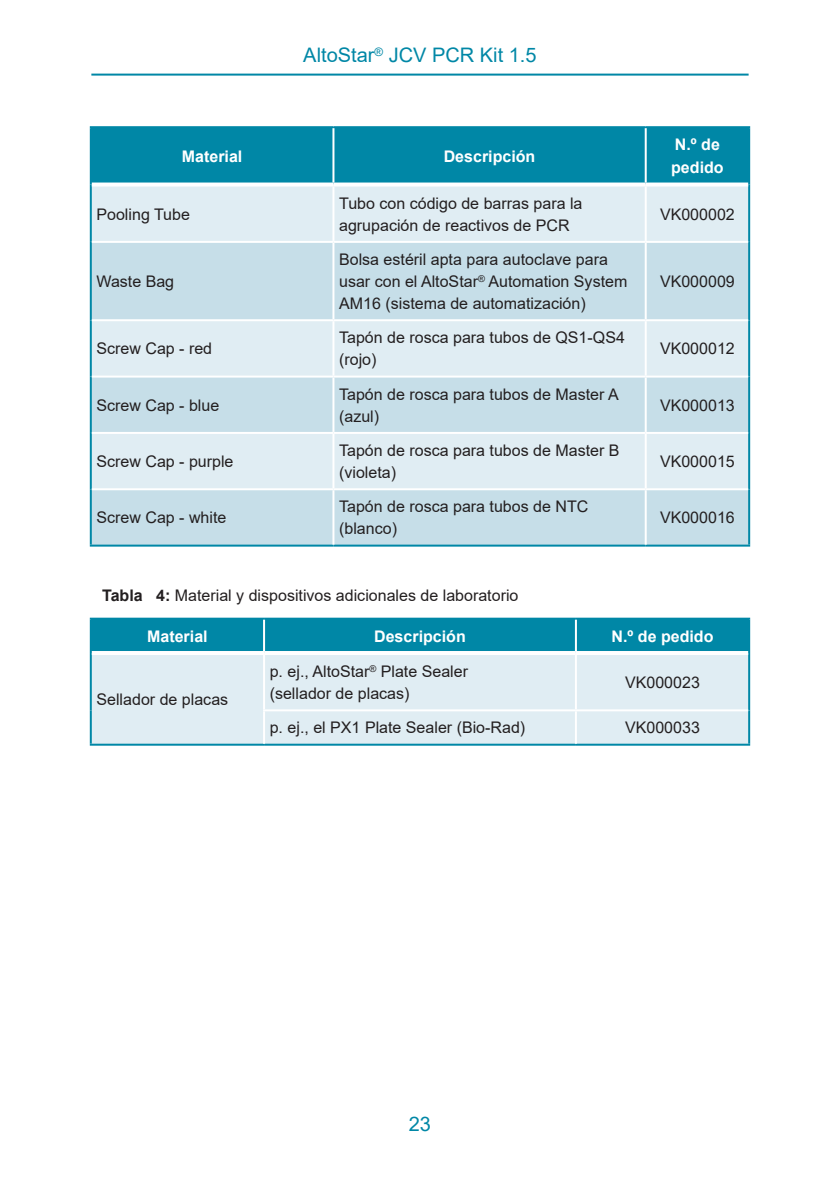
<style>
.page{position:relative;width:840px;height:1191px;background:#fff}
.page>*{position:absolute;margin:0;border:0;box-sizing:border-box;transform-origin:0 0}
.Seitenkopf{font:20px "Arial";color:#0087a6}
.Mengentext_links{font:16px/22px "Arial";color:#231f20}
.Mengentext_zentriert{font:16px "Arial";color:#231f20}
.Kopfzeile{font:700 16px/23px "Arial";color:#fff}
.Titel{font:16px "Arial";color:#231f20}
.s1{font-weight:700}
</style>
<div class="page">
<hr style="left:91px;top:74px;width:657px;height:2px;background:#0087a6">
<div style="left:92px;top:128px;width:655px;height:54px;background:#0087a6"></div>
<div style="left:92px;top:186px;width:655px;height:55px;background:#e0edf3"></div>
<svg style="left:92px;top:243px;width:655px;height:301px;background:#cfe3ec"></svg>
<hr style="left:90px;top:184px;width:2px;height:58px;background:#0087a6">
<hr style="left:90px;top:242px;width:2px;height:78px;background:#0087a6">
<hr style="left:90px;top:320px;width:2px;height:56px;background:#0087a6">
<hr style="left:90px;top:376px;width:2px;height:57px;background:#0087a6">
<hr style="left:90px;top:433px;width:2px;height:56px;background:#0087a6">
<hr style="left:90px;top:489px;width:2px;height:55px;background:#0087a6">
<hr style="left:90px;top:544px;width:243px;height:2px;background:#0087a6">
<hr style="left:333px;top:544px;width:312px;height:2px;background:#0087a6">
<hr style="left:645px;top:544px;width:104px;height:2px;background:#0087a6">
<hr style="left:90px;top:126px;width:243px;height:2px;background:#0087a6">
<hr style="left:90px;top:128px;width:2px;height:56px;background:#0087a6">
<svg style="left:92px;top:182px;width:241px;height:1px"></svg>
<hr style="left:333px;top:126px;width:312px;height:2px;background:#0087a6">
<hr style="left:332px;top:128px;width:2px;height:54px;background:#fff">
<svg style="left:333px;top:182px;width:312px;height:3px"></svg>
<hr style="left:645px;top:126px;width:104px;height:2px;background:#0087a6">
<hr style="left:747px;top:128px;width:2px;height:56px;background:#0087a6">
<hr style="left:747px;top:184px;width:2px;height:58px;background:#0087a6">
<hr style="left:747px;top:242px;width:2px;height:78px;background:#0087a6">
<hr style="left:747px;top:320px;width:2px;height:56px;background:#0087a6">
<hr style="left:747px;top:376px;width:2px;height:57px;background:#0087a6">
<hr style="left:747px;top:433px;width:2px;height:56px;background:#0087a6">
<hr style="left:747px;top:489px;width:2px;height:55px;background:#0087a6">
<hr style="left:644px;top:128px;width:2px;height:54px;background:#fff">
<hr style="left:332px;top:186px;width:2px;height:55px;background:#fff">
<hr style="left:644px;top:186px;width:2px;height:55px;background:#fff">
<hr style="left:332px;top:243px;width:2px;height:76px;background:#fff">
<hr style="left:644px;top:243px;width:2px;height:76px;background:#fff">
<hr style="left:92px;top:319px;width:241px;height:2px;background:#fff">
<hr style="left:333px;top:319px;width:312px;height:2px;background:#fff">
<hr style="left:332px;top:321px;width:2px;height:54px;background:#fff">
<hr style="left:645px;top:319px;width:102px;height:2px;background:#fff">
<hr style="left:644px;top:321px;width:2px;height:54px;background:#fff">
<hr style="left:92px;top:375px;width:241px;height:2px;background:#fff">
<hr style="left:333px;top:375px;width:312px;height:2px;background:#fff">
<hr style="left:332px;top:377px;width:2px;height:55px;background:#fff">
<hr style="left:645px;top:375px;width:102px;height:2px;background:#fff">
<hr style="left:644px;top:377px;width:2px;height:55px;background:#fff">
<hr style="left:92px;top:432px;width:241px;height:2px;background:#fff">
<hr style="left:333px;top:432px;width:312px;height:2px;background:#fff">
<hr style="left:332px;top:434px;width:2px;height:54px;background:#fff">
<hr style="left:645px;top:432px;width:102px;height:2px;background:#fff">
<hr style="left:644px;top:434px;width:2px;height:54px;background:#fff">
<hr style="left:92px;top:488px;width:241px;height:2px;background:#fff">
<hr style="left:333px;top:488px;width:312px;height:2px;background:#fff">
<hr style="left:332px;top:490px;width:2px;height:54px;background:#fff">
<hr style="left:645px;top:488px;width:102px;height:2px;background:#fff">
<hr style="left:644px;top:490px;width:2px;height:54px;background:#fff">
<svg style="left:645px;top:182px;width:102px;height:3px"></svg>
<div style="left:92px;top:619px;width:655px;height:32px;background:#0087a6"></div>
<div style="left:92px;top:655px;width:655px;height:88px;background:#e0edf3"></div>
<div style="left:265px;top:711px;width:482px;height:32px;background:#e0edf3"></div>
<hr style="left:90px;top:653px;width:2px;height:57px;background:#0087a6">
<hr style="left:90px;top:710px;width:2px;height:33px;background:#0087a6">
<hr style="left:90px;top:743px;width:174px;height:2px;background:#0087a6">
<hr style="left:264px;top:743px;width:311px;height:2px;background:#0087a6">
<hr style="left:575px;top:743px;width:174px;height:2px;background:#0087a6">
<hr style="left:90px;top:617px;width:174px;height:2px;background:#0087a6">
<hr style="left:90px;top:619px;width:2px;height:34px;background:#0087a6">
<hr style="left:264px;top:617px;width:311px;height:2px;background:#0087a6">
<hr style="left:263px;top:619px;width:2px;height:32px;background:#fff">
<hr style="left:575px;top:617px;width:174px;height:2px;background:#0087a6">
<hr style="left:747px;top:619px;width:2px;height:34px;background:#0087a6">
<hr style="left:747px;top:653px;width:2px;height:57px;background:#0087a6">
<hr style="left:747px;top:710px;width:2px;height:33px;background:#0087a6">
<hr style="left:574px;top:619px;width:2px;height:32px;background:#fff">
<hr style="left:263px;top:655px;width:2px;height:54px;background:#fff">
<hr style="left:574px;top:655px;width:2px;height:54px;background:#fff">
<hr style="left:263px;top:709px;width:312px;height:2px;background:#fff">
<hr style="left:263px;top:711px;width:2px;height:32px;background:#fff">
<hr style="left:575px;top:709px;width:172px;height:2px;background:#fff">
<hr style="left:574px;top:711px;width:2px;height:32px;background:#fff">
<p class="Seitenkopf" style="left:303px;top:41px;width:235px">AltoStar<sup>®</sup> JCV PCR Kit 1.5</p>
<p class="Kopfzeile" style="left:182px;top:145px;width:62px">Material</p>
<p class="Kopfzeile" style="left:443px;top:145px;width:93px">Descripción</p>
<p class="Kopfzeile" style="left:670px;top:133px;width:54px">N.º de pedido</p>
<p class="Mengentext_links" style="left:96px;top:203px;width:95px">Pooling Tube</p>
<p class="Mengentext_links" style="left:339px;top:192px;width:245px">Tubo con código de barras para la agrupación de reactivos de PCR</p>
<p class="Mengentext_zentriert" style="left:659px;top:203px;width:76px">VK000002</p>
<p class="Mengentext_links" style="left:96px;top:270px;width:79px">Waste Bag</p>
<p class="Mengentext_links" style="left:339px;top:248px;width:289px">Bolsa estéril apta para autoclave para usar con el AltoStar<sup>®</sup> Automation System<br>AM16 (sistema de automatización)</p>
<p class="Mengentext_zentriert" style="left:659px;top:270px;width:76px">VK000009</p>
<p class="Mengentext_links" style="left:96px;top:337px;width:117px">Screw Cap - red</p>
<p class="Mengentext_links" style="left:339px;top:326px;width:287px">Tapón de rosca para tubos de QS1-QS4 (rojo)</p>
<p class="Mengentext_zentriert" style="left:659px;top:337px;width:76px">VK000012</p>
<p class="Mengentext_links" style="left:96px;top:394px;width:124px">Screw Cap - blue</p>
<p class="Mengentext_links" style="left:339px;top:383px;width:281px">Tapón de rosca para tubos de Master A (azul)</p>
<p class="Mengentext_zentriert" style="left:659px;top:394px;width:76px">VK000013</p>
<p class="Mengentext_links" style="left:96px;top:450px;width:138px">Screw Cap - purple</p>
<p class="Mengentext_links" style="left:339px;top:439px;width:282px">Tapón de rosca para tubos de Master B (violeta)</p>
<p class="Mengentext_zentriert" style="left:659px;top:450px;width:76px">VK000015</p>
<p class="Mengentext_links" style="left:96px;top:506px;width:131px">Screw Cap - white</p>
<p class="Mengentext_links" style="left:339px;top:495px;width:251px">Tapón de rosca para tubos de NTC (blanco)</p>
<p class="Mengentext_zentriert" style="left:659px;top:506px;width:76px">VK000016</p>
<p class="Titel" style="left:102px;top:584px;width:417px"><span class="s1">Tabla 4:</span> Material y dispositivos adicionales de laboratorio</p>
<p class="Kopfzeile" style="left:147px;top:624px;width:62px">Material</p>
<p class="Kopfzeile" style="left:374px;top:624px;width:93px">Descripción</p>
<p class="Kopfzeile" style="left:611px;top:624px;width:103px">N.º de pedido</p>
<p class="Mengentext_links" style="left:96px;top:688px;width:133px">Sellador de placas</p>
<p class="Mengentext_links" style="left:269px;top:660px;width:200px">p. ej., AltoStar<sup>®</sup> Plate Sealer (sellador de placas)</p>
<p class="Mengentext_zentriert" style="left:624px;top:671px;width:76px">VK000023</p>
<p class="Mengentext_links" style="left:269px;top:716px;width:257px">p. ej., el PX1 Plate Sealer (Bio-Rad)</p>
<p class="Mengentext_zentriert" style="left:624px;top:716px;width:76px">VK000033</p>
<p class="Seitenkopf" style="left:408px;top:1110px;width:24px">23</p>
</div>
